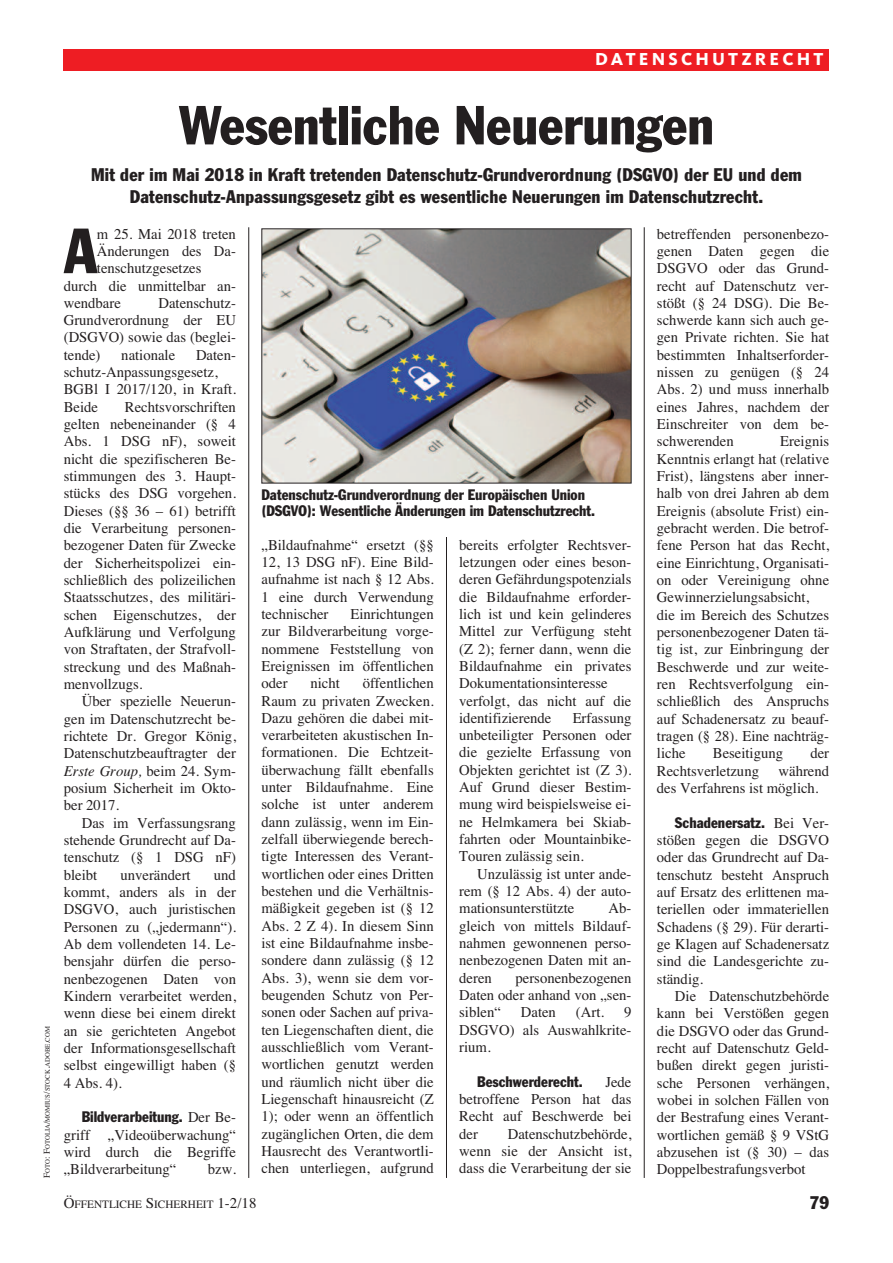
<style>
.page{position:relative;width:893px;height:1263px;background:#fff}
.page>*{position:absolute;margin:0;border:0;box-sizing:border-box;transform-origin:0 0}
.t1{font:condensed 62.7px "Franklin Gothic";color:#231f20}
.t2{font:condensed 54px "Franklin Gothic";color:#231f20}
.t3{font:condensed 18px/21.6px "Franklin Gothic";letter-spacing:.01em;color:#231f20;text-align:center}
.t4{font:800 18px "Kievit";letter-spacing:.175em;color:#fff}
.t5{font:15px/17.2px "Times";color:#231f20;text-align:justify}
.t6{font:condensed 15px/15.8px "Franklin Gothic";color:#231f20}
.t7{font:11.25px "Times";color:#231f20}
.t8{font:6.75px "Times";color:#231f20}
.s1{font-size:9px}
.s2{font-style:italic}
.s3{font-family:"Times";font-stretch:normal}
.s4{font-size:15px}
</style>
<div class="page">
<hr style="left:644px;top:227px;width:1px;height:951px;background:#231f20">
<div style="left:64px;top:49px;width:765px;height:21px;background:#ee1d23"></div>
<hr style="left:248px;top:227px;width:1px;height:951px;background:#231f20">
<hr style="left:446px;top:537px;width:1px;height:641px;background:#231f20">
<img style="left:263px;top:230px;width:366px;height:251px">
<div style="left:261px;top:228px;width:370px;height:255px;border:1px solid #231f20"></div>
<p class="t4" style="left:595px;top:53px;width:230px">DATENSCHUTZRECHT</p>
<p class="t8" style="left:44px;top:1178px;width:153px;rotate:-90deg"><span class="s1">F</span>OTO<span class="s1">: F</span>OTOLIA<span class="s1">/</span>MOMIUS<span class="s1">/</span>STOCK<span class="s1">.</span>ADOBE<span class="s1">.</span>COM</p>
<h2 class="t2" style="left:179px;top:106px;width:537px">Wesentliche Neuerungen</h2>
<p class="t3" style="left:91px;top:165px;width:712px">Mit der im Mai 2018 in Kraft tretenden Datenschutz-Grundverordnung (DSGVO) der EU und dem<br>Datenschutz-Anpassungsgesetz gibt es wesentliche Neuerungen im Datenschutzrecht.</p>
<h1 class="t1" style="left:64px;top:229px;width:34px">A</h1>
<p class="t5" style="left:97px;top:225px;width:141px">m 25. Mai 2018 treten</p>
<p class="t5" style="left:97px;top:242px;width:141px">Änderungen des Da-</p>
<p class="t5" style="left:97px;top:259px;width:106px">tenschutzgesetzes</p>
<p class="t5" style="left:64px;top:277px;width:174px">durch die unmittelbar an-</p>
<p class="t5" style="left:64px;top:294px;width:59px">wendbare</p>
<p class="t5" style="left:64px;top:294px;width:174px;text-indent:95px">Datenschutz-Grundverordnung der EU (DSGVO) sowie das (beglei&shy;tende)</p>
<p class="t5" style="left:121px;top:346px;width:55px">nationale</p>
<p class="t5" style="left:64px;top:346px;width:174px;text-align:left;text-indent:132px">Daten&shy;schutz-Anpassungsgesetz,<br>BGBl I 2017/120, in Kraft.<br>Beide</p>
<p class="t5" style="left:64px;top:398px;width:174px;text-indent:61px">Rechtsvorschriften gelten nebeneinander (§ 4<br>Abs. 1 DSG nF), soweit nicht die spezifischeren Be&shy;stimmungen des 3. Haupt&shy;stücks des DSG vorgehen.<br>Dieses (§§ 36 – 61) betrifft die Verarbeitung personen&shy;bezogener Daten für Zwecke der Sicherheitspolizei ein&shy;schließlich des polizeilichen Staatsschutzes, des militäri&shy;schen Eigenschutzes, der Aufklärung und Verfolgung von Straftaten, der Strafvoll&shy;streckung und des Maßnah&shy;menvollzugs.</p>
<p class="t5" style="left:64px;top:692px;width:174px;text-indent:18px">Über spezielle Neuerun&shy;gen im Datenschutzrecht be&shy;richtete Dr. Gregor König, Datenschutzbeauftragter der <span class="s2">Erste Group,</span> beim 24. Sym&shy;posium Sicherheit im Okto&shy;ber 2017.</p>
<p class="t5" style="left:64px;top:814px;width:174px;text-indent:18px">Das im Verfassungsrang stehende Grundrecht auf Da&shy;tenschutz (§ 1 DSG nF) bleibt</p>
<p class="t5" style="left:64px;top:866px;width:174px;text-indent:150px">und kommt, anders als in der DSGVO, auch juristischen Personen zu („jedermann“).<br>Ab dem vollendeten 14. Le&shy;bensjahr dürfen die perso&shy;nenbezogenen Daten von Kindern verarbeitet werden, wenn diese bei einem direkt an sie gerichteten Angebot der Informationsgesellschaft selbst eingewilligt haben (§ 4 Abs. 4).</p>
<p class="t6" style="left:82px;top:1110px;width:156px">Bildverarbeitung. <span class="s3">Der Be-</span></p>
<p class="t5" style="left:64px;top:1126px;width:174px">griff „Videoüberwachung“ wird durch die Begriffe „Bildverarbeitung“</p>
<p class="t5" style="left:121px;top:866px;width:72px">unverändert</p>
<p class="t5" style="left:208px;top:1160px;width:30px">bzw.</p>
<p class="t6" style="left:262px;top:488px;width:335px">Datenschutz-Grundverordnung der Europäischen Union (DSGVO): Wesentliche Änderungen im Datenschutzrecht.</p>
<p class="t5" style="left:262px;top:536px;width:174px">„Bildaufnahme“ ersetzt (§§ 12, 13 DSG nF). Eine Bild&shy;aufnahme ist nach § 12 Abs.<br>1 eine durch Verwendung technischer</p>
<p class="t5" style="left:262px;top:605px;width:174px;text-indent:89px">Einrichtungen zur Bildverarbeitung vorge&shy;nommene Feststellung von Ereignissen im öffentlichen oder</p>
<p class="t5" style="left:261px;top:674px;width:174px;text-indent:101px">öffentlichen Raum zu privaten Zwecken.<br>Dazu gehören die dabei mit&shy;verarbeiteten akustischen In&shy;formationen. Die Echtzeit&shy;überwachung fällt ebenfalls unter Bildaufnahme. Eine solche ist unter anderem dann zulässig, wenn im Ein&shy;zelfall überwiegende berech&shy;tigte Interessen des Verant&shy;wortlichen oder eines Dritten bestehen und die Verhältnis&shy;mäßigkeit gegeben ist (§ 12<br>Abs. 2 Z 4). In diesem Sinn ist eine Bildaufnahme insbe&shy;sondere dann zulässig (§ 12<br>Abs. 3), wenn sie dem vor&shy;beugenden Schutz von Per&shy;sonen oder Sachen auf priva&shy;ten Liegenschaften dient, die ausschließlich vom Verant&shy;wortlichen genutzt werden und räumlich nicht über die Liegenschaft hinausreicht (Z 1); oder wenn an öffentlich zugänglichen Orten, die dem Hausrecht des Verantwortli&shy;chen unterliegen, aufgrund</p>
<p class="t5" style="left:310px;top:674px;width:31px">nicht</p>
<p class="t5" style="left:459px;top:536px;width:174px;text-align:left">bereits erfolgter Rechtsver&shy;letzungen oder eines beson&shy;deren Gefährdungspotenzials die Bildaufnahme erforder&shy;lich ist und kein gelinderes<br>Mittel zur Verfügung steht (Z 2); ferner dann, wenn die<br>Bildaufnahme ein privates<br>Dokumentationsinteresse verfolgt, das nicht auf die identifizierende</p>
<p class="t5" style="left:459px;top:709px;width:174px;text-indent:113px">Erfassung unbeteiligter Personen oder die gezielte Erfassung von Objekten gerichtet ist (Z 3).<br>Auf Grund dieser Bestim&shy;mung wird beispielsweise ei&shy;ne Helmkamera bei Skiab&shy;fahrten oder Mountainbike-Touren zulässig sein.</p>
<p class="t5" style="left:459px;top:865px;width:174px;text-indent:18px">Unzulässig ist unter ande&shy;rem (§ 12 Abs. 4) der auto&shy;mationsunterstützte</p>
<p class="t5" style="left:459px;top:899px;width:174px;text-indent:149px">Ab&shy;gleich von mittels Bildauf&shy;nahmen gewonnenen perso&shy;nenbezogenen Daten mit an&shy;deren</p>
<p class="t5" style="left:459px;top:969px;width:174px;text-indent:56px">personenbezogenen Daten oder anhand von „sen&shy;siblen“</p>
<p class="t5" style="left:521px;top:1003px;width:37px">Daten</p>
<p class="t5" style="left:576px;top:1003px;width:30px">(Art.</p>
<p class="t5" style="left:459px;top:1003px;width:174px;text-indent:165px">9<br>DSGVO) als Auswahlkrite&shy;rium.</p>
<p class="t6" style="left:477px;top:1074px;width:107px">Beschwerderecht.</p>
<p class="t5" style="left:459px;top:1073px;width:174px;text-indent:146px">Jede betroffene Person hat das Recht auf Beschwerde bei der</p>
<p class="t5" style="left:459px;top:1125px;width:174px;text-indent:49px">Datenschutzbehörde, wenn sie der Ansicht ist, dass die Verarbeitung der sie</p>
<p class="t5" style="left:657px;top:225px;width:174px">betreffenden personenbezo&shy;genen Daten gegen die DSGVO oder das Grund&shy;recht auf Datenschutz ver&shy;stößt (§ 24 DSG). Die Be&shy;schwerde kann sich auch ge&shy;gen Private richten. Sie hat bestimmten Inhaltserforder&shy;nissen zu genügen (§ 24<br>Abs. 2) und muss innerhalb eines Jahres, nachdem der Einschreiter von dem be&shy;schwerenden</p>
<p class="t5" style="left:657px;top:433px;width:174px;text-align:left;text-indent:123px">Ereignis<br>Kenntnis erlangt hat (relative<br>Frist), längstens aber inner&shy;halb von drei Jahren ab dem<br>Ereignis (absolute Frist) ein&shy;gebracht werden. Die betrof&shy;fene Person hat das Recht, eine Einrichtung, Organisati&shy;on oder Vereinigung ohne<br>Gewinnerzielungsabsicht, die im Bereich des Schutzes personenbezogener Daten tä&shy;tig ist, zur Einbringung der<br>Beschwerde und zur weite&shy;ren Rechtsverfolgung ein&shy;schließlich des Anspruchs auf Schadenersatz zu beauf&shy;tragen (§ 28). Eine nachträg&shy;liche</p>
<p class="t5" style="left:713px;top:744px;width:72px">Beseitigung</p>
<p class="t5" style="left:810px;top:744px;width:20px">der</p>
<p class="t5" style="left:657px;top:762px;width:104px">Rechtsverletzung</p>
<p class="t5" style="left:657px;top:762px;width:174px;text-indent:122px">während des Verfahrens ist möglich.</p>
<p class="t6" style="left:675px;top:815px;width:156px">Schadenersatz. <span class="s3">Bei Ver-</span></p>
<p class="t5" style="left:657px;top:831px;width:174px">stößen gegen die DSGVO oder das Grundrecht auf Da&shy;tenschutz besteht Anspruch auf Ersatz des erlittenen ma&shy;teriellen oder immateriellen Schadens (§ 29). Für derarti&shy;ge Klagen auf Schadenersatz sind die Landesgerichte zu&shy;ständig.</p>
<p class="t5" style="left:657px;top:987px;width:174px;text-indent:18px">Die Datenschutzbehörde kann bei Verstößen gegen die DSGVO oder das Grund&shy;recht auf Datenschutz Geld&shy;bußen direkt gegen juristi&shy;sche Personen verhängen, wobei in solchen Fällen von der Bestrafung eines Verant&shy;wortlichen gemäß § 9 VStG abzusehen ist (§ 30) – das Doppelbestrafungsverbot</p>
<p class="t7" style="left:64px;top:1198px;width:194px"><span class="s4">Ö</span>FFENTLICHE <span class="s4">S</span>ICHERHEIT <span class="s4">1-2/18</span></p>
<p class="t3" style="left:810px;top:1193px;width:21px">79</p>
</div>
